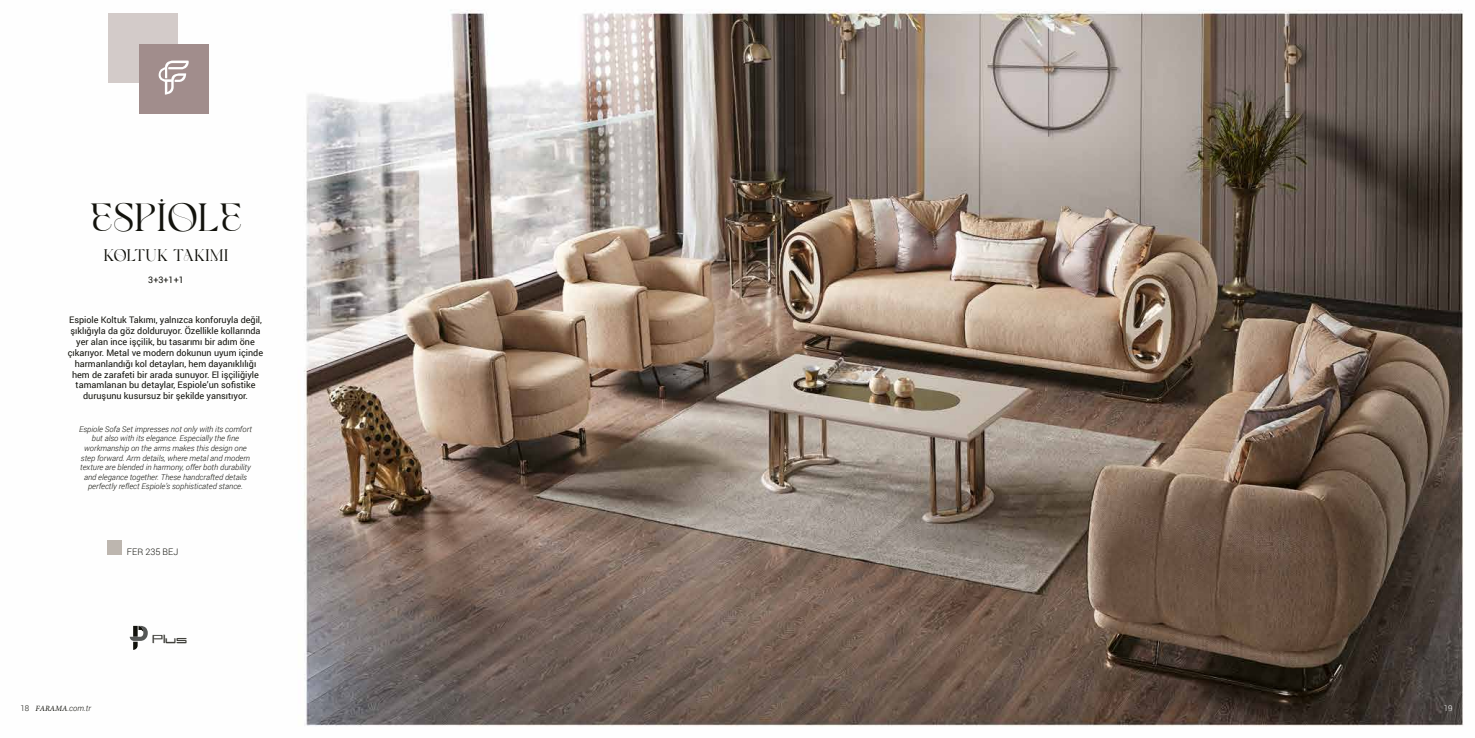
<style>
.page{position:relative;width:1475px;height:738px;background:#fff}
.page>*{position:absolute;margin:0;border:0;box-sizing:border-box;transform-origin:0 0}
.t1{font:40px "Glamore";color:#12120c}
.t2{font:17px "Glamore";color:#12120c}
.t3{font:14px "D3 Pipism S";color:#12120c}
.t4{font:9px/10.8px "Roboto";color:#12120c;text-align:center}
.t5{font:300 9px "Roboto";color:#12120c}
.t6{font:italic 300 8px/9.6px "Roboto";color:#12120c;text-align:center}
.t7{font:300 8px "Roboto";color:#fff}
.s1{font-style:normal}
.s2{font-family:"Minion Pro";font-weight:400}
</style>
<div class="page">
<img style="left:107px;top:9px;width:1356px;height:717px">
<div style="left:108px;top:13px;width:70px;height:70px;background:#d3cbc9"></div>
<div style="left:139px;top:44px;width:70px;height:70px;background:#a18d8c"></div>
<svg style="left:158px;top:60px;width:31px;height:35px"></svg>
<div style="left:108px;top:540px;width:14px;height:14px;background:#bdb6af"></div>
<svg style="left:130px;top:625px;width:18px;height:24px"></svg>
<h1 class="t1" style="left:90px;top:196px;width:154px">ESPİOLE</h1>
<h2 class="t2" style="left:104px;top:246px;width:126px">KOLTUK TAKIMI</h2>
<p class="t4" style="left:148px;top:274px;width:37px">3+3+1+1</p>
<p class="t4" style="left:68px;top:314px;width:197px">Espiole Koltuk Takımı, yalnızca konforuyla değil, şıklığıyla da göz dolduruyor. Özellikle kollarında yer alan ince işçilik, bu tasarımı bir adım öne çıkarıyor. Metal ve modern dokunun uyum içinde harmanlandığı kol detayları, hem dayanıklılığı hem de zarafeti bir arada sunuyor. El işçiliğiyle tamamlanan bu detaylar, Espiole’un sofistike duruşunu kusursuz bir şekilde yansıtıyor.</p>
<p class="t6" style="left:79px;top:423px;width:174px">Espiole Sofa Set impresses not only with its comfort but also with its elegance. Especially the fine workmanship on the arms makes this design one step forward. Arm details, where metal and modern texture are blended in harmony, offer both durability and elegance together. These handcrafted details perfectly reflect Espiole’s sophisticated stance.</p>
<p class="t5" style="left:127px;top:544px;width:53px">FER 235 BEJ</p>
<p class="t6" style="left:20px;top:702px;width:72px"><span class="s1">18</span> <span class="s2">FARAMA</span>.com.tr</p>
<h3 class="t3" style="left:152px;top:632px;width:36px">Plus</h3>
<p class="t7" style="left:1443px;top:702px;width:10px">19</p>
</div>
